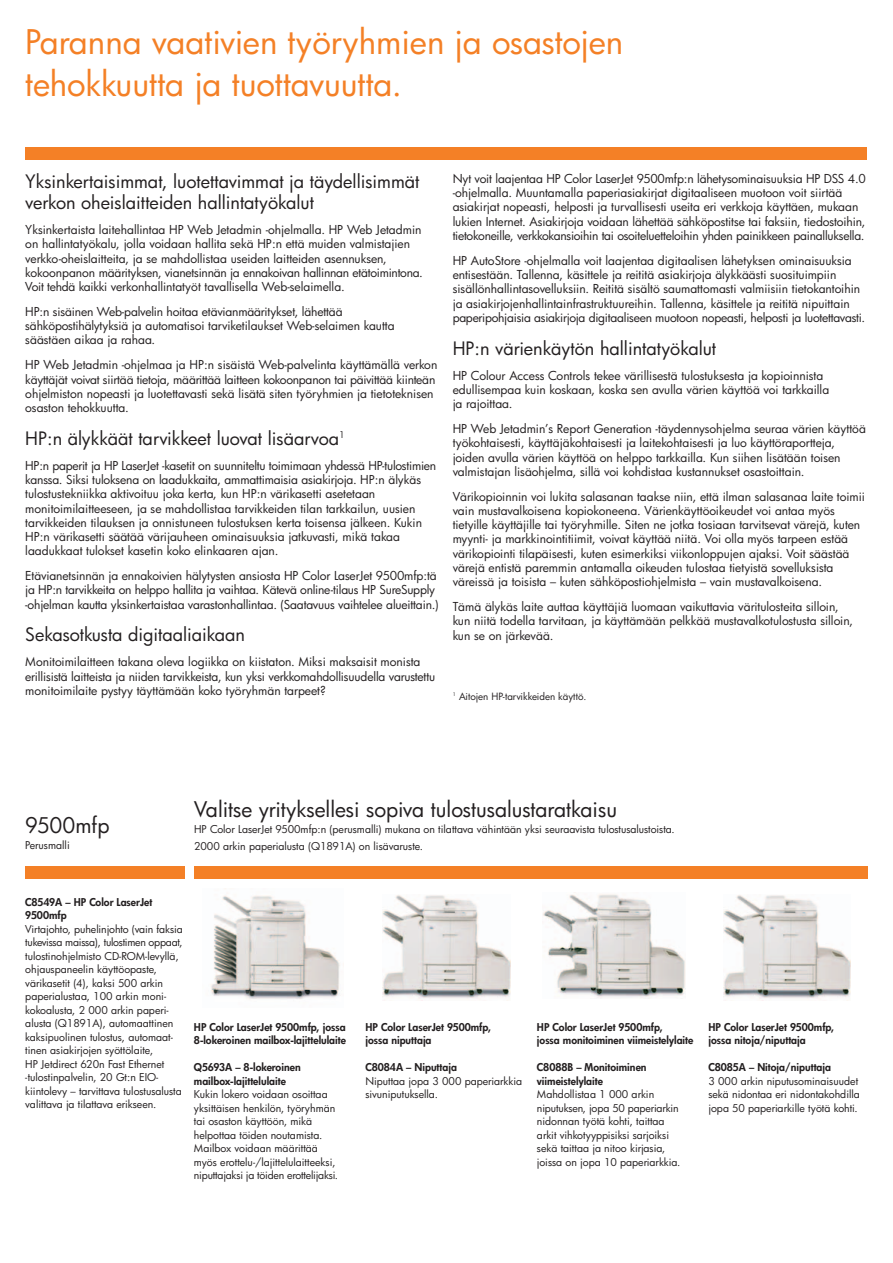
<style>
.page{position:relative;width:893px;height:1263px;background:#fff}
.page>*{position:absolute;margin:0;border:0;box-sizing:border-box;transform-origin:0 0}
.t1{font:33px/42px "Futura";letter-spacing:-.005em;color:#f48026}
.t2{font:21px "Futura";color:#231f20}
.t3{font:18px/21px "Futura";color:#231f20}
.t4{font:12px/14.2px "Futura";letter-spacing:-.005em;color:#231f20}
.t5{font:10.5px/13.5px "Futura";color:#231f20}
.t6{font:800 10.5px/13.5px "Futura";color:#231f20}
.t7{font:9.75px "Futura";color:#231f20}
</style>
<div class="page">
<div style="left:25px;top:147px;width:842px;height:13px;background:#f48026"></div>
<div style="left:194px;top:866px;width:673px;height:13px;background:#f48026"></div>
<div style="left:25px;top:866px;width:160px;height:13px;background:#f48026"></div>
<img style="left:211px;top:888px;width:129px;height:111px">
<img style="left:383px;top:895px;width:127px;height:105px">
<img style="left:723px;top:895px;width:128px;height:105px">
<img style="left:543px;top:892px;width:143px;height:107px">
<h1 class="t1" style="left:25px;top:24px;width:599px">Paranna vaativien työryhmien ja osastojen tehokkuutta ja tuottavuutta.</h1>
<h3 class="t3" style="left:25px;top:172px;width:396px">Yksinkertaisimmat, luotettavimmat ja täydellisimmät verkon oheislaitteiden hallintatyökalut</h3>
<p class="t4" style="left:25px;top:223px;width:399px">Yksinkertaista laitehallintaa HP Web Jetadmin -ohjelmalla. HP Web Jetadmin on hallintatyökalu, jolla voidaan hallita sekä HP:n että muiden valmistajien verkko-oheislaitteita, ja se mahdollistaa useiden laitteiden asennuksen, kokoonpanon määrityksen, vianetsinnän ja ennakoivan hallinnan etätoimintona.<br>Voit tehdä kaikki verkonhallintatyöt tavallisella Web-selaimella.</p>
<p class="t4" style="left:25px;top:305px;width:371px">HP:n sisäinen Web-palvelin hoitaa etävianmääritykset, lähettää sähköpostihälytyksiä ja automatisoi tarviketilaukset Web-selaimen kautta säästäen aikaa ja rahaa.</p>
<p class="t4" style="left:25px;top:359px;width:414px">HP Web Jetadmin -ohjelmaa ja HP:n sisäistä Web-palvelinta käyttämällä verkon käyttäjät voivat siirtää tietoja, määrittää laitteen kokoonpanon tai päivittää kiinteän ohjelmiston nopeasti ja luotettavasti sekä lisätä siten työryhmien ja tietoteknisen osaston tehokkuutta.</p>
<h3 class="t3" style="left:25px;top:429px;width:321px">HP:n älykkäät tarvikkeet luovat lisäarvoa<sup>1</sup></h3>
<p class="t4" style="left:25px;top:459px;width:412px">HP:n paperit ja HP LaserJet -kasetit on suunniteltu toimimaan yhdessä HP-tulostimien kanssa. Siksi tuloksena on laadukkaita, ammattimaisia asiakirjoja. HP:n älykäs tulostustekniikka aktivoituu joka kerta, kun HP:n värikasetti asetetaan monitoimilaitteeseen, ja se mahdollistaa tarvikkeiden tilan tarkkailun, uusien tarvikkeiden tilauksen ja onnistuneen tulostuksen kerta toisensa jälkeen. Kukin HP:n värikasetti säätää värijauheen ominaisuuksia jatkuvasti, mikä takaa laadukkaat tulokset kasetin koko elinkaaren ajan.</p>
<p class="t4" style="left:25px;top:570px;width:415px">Etävianetsinnän ja ennakoivien hälytysten ansiosta HP Color LaserJet 9500mfp:tä ja HP:n tarvikkeita on helppo hallita ja vaihtaa. Kätevä online-tilaus HP SureSupply -ohjelman kautta yksinkertaistaa varastonhallintaa. (Saatavuus vaihtelee alueittain.)</p>
<h3 class="t3" style="left:25px;top:626px;width:221px">Sekasotkusta digitaaliaikaan</h3>
<p class="t4" style="left:25px;top:656px;width:412px">Monitoimilaitteen takana oleva logiikka on kiistaton. Miksi maksaisit monista erillisistä laitteista ja niiden tarvikkeista, kun yksi verkkomahdollisuudella varustettu monitoimilaite pystyy täyttämään koko työryhmän tarpeet?</p>
<p class="t4" style="left:453px;top:172px;width:415px">Nyt voit laajentaa HP Color LaserJet 9500mfp:n lähetysominaisuuksia HP DSS 4.0 -ohjelmalla. Muuntamalla paperiasiakirjat digitaaliseen muotoon voit siirtää asiakirjat nopeasti, helposti ja turvallisesti useita eri verkkoja käyttäen, mukaan lukien Internet. Asiakirjoja voidaan lähettää sähköpostitse tai faksiin, tiedostoihin, tietokoneille, verkkokansioihin tai osoiteluetteloihin yhden painikkeen painalluksella.</p>
<p class="t4" style="left:453px;top:254px;width:414px">HP AutoStore -ohjelmalla voit laajentaa digitaalisen lähetyksen ominaisuuksia entisestään. Tallenna, käsittele ja reititä asiakirjoja älykkäästi suosituimpiin sisällönhallintasovelluksiin. Reititä sisältö saumattomasti valmiisiin tietokantoihin ja asiakirjojenhallintainfrastruktuureihin. Tallenna, käsittele ja reititä nipuittain paperipohjaisia asiakirjoja digitaaliseen muotoon nopeasti, helposti ja luotettavasti.</p>
<h3 class="t3" style="left:453px;top:339px;width:265px">HP:n värienkäytön hallintatyökalut</h3>
<p class="t4" style="left:453px;top:369px;width:378px">HP Colour Access Controls tekee värillisestä tulostuksesta ja kopioinnista edullisempaa kuin koskaan, koska sen avulla värien käyttöä voi tarkkailla ja rajoittaa.</p>
<p class="t4" style="left:453px;top:422px;width:415px">HP Web Jetadmin’s Report Generation -täydennysohjelma seuraa värien käyttöä työkohtaisesti, käyttäjäkohtaisesti ja laitekohtaisesti ja luo käyttöraportteja, joiden avulla värien käyttöä on helppo tarkkailla. Kun siihen lisätään toisen valmistajan lisäohjelma, sillä voi kohdistaa kustannukset osastoittain.</p>
<p class="t4" style="left:453px;top:490px;width:414px">Värikopioinnin voi lukita salasanan taakse niin, että ilman salasanaa laite toimii vain mustavalkoisena kopiokoneena. Värienkäyttöoikeudet voi antaa myös tietyille käyttäjille tai työryhmille. Siten ne jotka tosiaan tarvitsevat värejä, kuten myynti- ja markkinointitiimit, voivat käyttää niitä. Voi olla myös tarpeen estää värikopiointi tilapäisesti, kuten esimerkiksi viikonloppujen ajaksi. Voit säästää värejä entistä paremmin antamalla oikeuden tulostaa tietyistä sovelluksista väreissä ja toisista – kuten sähköpostiohjelmista – vain mustavalkoisena.</p>
<p class="t4" style="left:453px;top:600px;width:402px">Tämä älykäs laite auttaa käyttäjiä luomaan vaikuttavia väritulosteita silloin, kun niitä todella tarvitaan, ja käyttämään pelkkää mustavalkotulostusta silloin, kun se on järkevää.</p>
<p class="t7" style="left:453px;top:692px;width:135px"><sup>1</sup> Aitojen HP-tarvikkeiden käyttö.</p>
<h2 class="t2" style="left:25px;top:815px;width:86px">9500mfp</h2>
<p class="t5" style="left:25px;top:839px;width:46px">Perusmalli</p>
<h2 class="t2" style="left:194px;top:799px;width:425px">Valitse yrityksellesi sopiva tulostusalustaratkaisu</h2>
<p class="t5" style="left:194px;top:822px;width:482px;line-height:16.5px">HP Color LaserJet 9500mfp:n (perusmalli) mukana on tilattava vähintään yksi seuraavista tulostusalustoista.<br>2000 arkin paperialusta (Q1891A) on lisävaruste.</p>
<p class="t6" style="left:25px;top:896px;width:129px">C8549A – HP Color LaserJet<br>9500mfp</p>
<p class="t5" style="left:25px;top:923px;width:159px">Virtajohto, puhelinjohto (vain faksia tukevissa maissa), tulostimen oppaat, tulostinohjelmisto CD-ROM-levyllä, ohjauspaneelin käyttöopaste, värikasetit (4), kaksi 500 arkin paperialustaa, 100 arkin moni&shy;kokoalusta, 2 000 arkin paperi&shy;alusta (Q1891A), automaattinen kaksipuolinen tulostus, automaat&shy;tinen asiakirjojen syöttölaite,<br>HP Jetdirect 620n Fast Ethernet -tulostinpalvelin, 20 Gt:n EIO&shy;kiintolevy – tarvittava tulostusalusta valittava ja tilattava erikseen.</p>
<p class="t6" style="left:194px;top:1021px;width:154px">HP Color LaserJet 9500mfp, jossa<br>8-lokeroinen mailbox-lajittelulaite</p>
<p class="t6" style="left:194px;top:1061px;width:108px">Q5693A – 8-lokeroinen mailbox-lajittelulaite</p>
<p class="t5" style="left:194px;top:1088px;width:146px">Kukin lokero voidaan osoittaa yksittäisen henkilön, työryhmän tai osaston käyttöön, mikä helpottaa töiden noutamista.<br>Mailbox voidaan määrittää myös erottelu-/lajittelulaitteeksi, niputtajaksi ja töiden erottelijaksi.</p>
<p class="t6" style="left:365px;top:1021px;width:127px">HP Color LaserJet 9500mfp, jossa niputtaja</p>
<p class="t6" style="left:365px;top:1061px;width:93px">C8084A – Niputtaja</p>
<p class="t5" style="left:365px;top:1075px;width:158px">Niputtaa jopa 3 000 paperiarkkia sivuniputuksella.</p>
<p class="t6" style="left:537px;top:1021px;width:158px">HP Color LaserJet 9500mfp,<br>jossa monitoiminen viimeistelylaite</p>
<p class="t6" style="left:537px;top:1061px;width:111px">C8088B – Monitoiminen viimeistelylaite</p>
<p class="t5" style="left:537px;top:1088px;width:145px">Mahdollistaa 1 000 arkin niputuksen, jopa 50 paperiarkin nidonnan työtä kohti, taittaa arkit vihkotyyppisiksi sarjoiksi sekä taittaa ja nitoo kirjasia, joissa on jopa 10 paperiarkkia.</p>
<p class="t6" style="left:708px;top:1021px;width:127px">HP Color LaserJet 9500mfp, jossa nitoja/niputtaja</p>
<p class="t6" style="left:708px;top:1061px;width:124px">C8085A – Nitoja/niputtaja</p>
<p class="t5" style="left:708px;top:1075px;width:153px">3 000 arkin niputusominaisuudet sekä nidontaa eri nidontakohdilla jopa 50 paperiarkille työtä kohti.</p>
</div>
